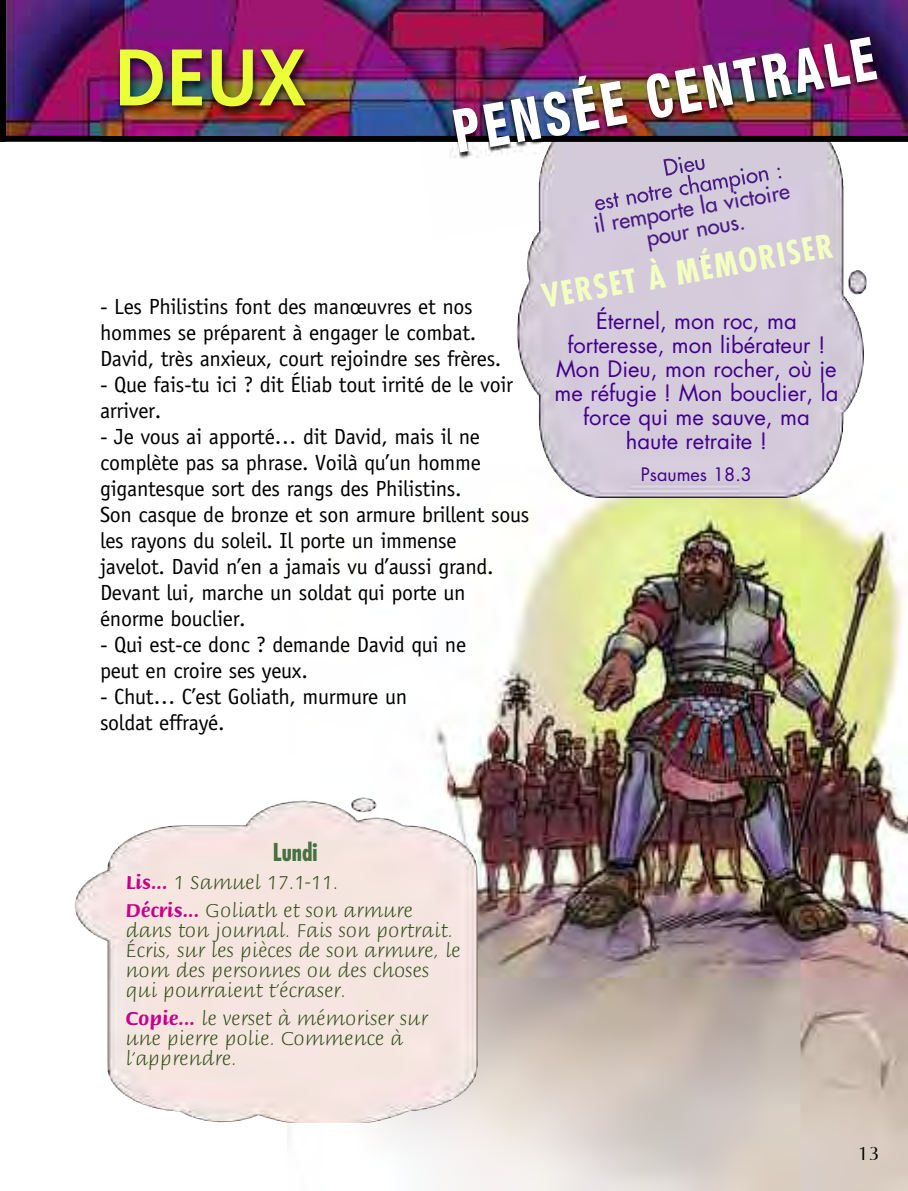
<style>
.page{position:relative;width:908px;height:1191px;background:#fff}
.page>*{position:absolute;margin:0;border:0;box-sizing:border-box;transform-origin:0 0}
.t1{font:700 80px "Frutiger";color:#ebff38;scale:.9 1}
.t2{font:800 condensed 60px "Helvetica Neue LT Std";color:#fff;scale:.8 1}
.t3{font:700 condensed 32px "Futura";color:#f4ffc2}
.t4{font:700 condensed 24px "Futura";color:#467141}
.t5{font:22px/26px "Officina Sans";letter-spacing:-.015em;color:#000}
.t6{font:22px/24px "Futura";color:#41008b;text-align:center}
.t7{font:22px/22px "Futura";color:#481b84;text-align:center}
.t8{font:20px/20px "Briem Script MM 217 wt";color:#314d1a}
.t9{font:20px "Optane";color:#000}
.t10{font:18px "Futura";color:#41008b}
.s1{font-family:"Briem Script MM 553 wt";color:#c7008d}
</style>
<div class="page">
<img style="left:355px;top:498px;width:552px;height:693px">
<img style="left:516px;top:168px;width:348px;height:330px">
<img style="left:6px;top:0;width:479px;height:142px">
<svg style="left:0;top:0;width:6px;height:142px"></svg>
<img style="left:0;top:32px;width:2px;height:107px">
<img style="left:101px;top:136px;width:315px;height:6px">
<img style="left:101px;top:31px;width:384px;height:35px">
<img style="left:101px;top:66px;width:303px;height:70px">
<img style="left:485px;top:142px;width:66px;height:98px">
<img style="left:538px;top:142px;width:302px;height:79px">
<img style="left:663px;top:157px;width:41px;height:11px">
<img style="left:594px;top:168px;width:171px;height:42px">
<img style="left:553px;top:139px;width:354px;height:3px">
<img style="left:485px;top:139px;width:68px;height:3px">
<img style="left:556px;top:136px;width:269px;height:3px">
<img style="left:825px;top:136px;width:82px;height:3px">
<img style="left:485px;top:136px;width:71px;height:3px">
<img style="left:485px;top:0;width:422px;height:136px">
<img style="left:416px;top:136px;width:69px;height:23px">
<img style="left:404px;top:52px;width:81px;height:84px">
<img style="left:74px;top:800px;width:404px;height:323px">
<h1 class="t1" style="left:114px;top:45px;width:215px">DEUX</h1>
<h2 class="t2" style="left:450px;top:111px;width:535px;rotate:-10deg">P E N S É E C E N T R A L E</h2>
<p class="t5" style="left:100px;top:295px;width:403px">- Les Philistins font des manœuvres et nos hommes se préparent à engager le combat.<br>David, très anxieux, court rejoindre ses frères.</p>
<p class="t5" style="left:100px;top:373px;width:414px">- Que fais-tu ici ? dit Éliab tout irrité de le voir arriver.</p>
<p class="t5" style="left:100px;top:425px;width:430px">- Je vous ai apporté… dit David, mais il ne complète pas sa phrase. Voilà qu’un homme gigantesque sort des rangs des Philistins.<br>Son casque de bronze et son armure brillent sous les rayons du soleil. Il porte un immense<br>javelot. David n’en a jamais vu d’aussi grand.<br>Devant lui, marche un soldat qui porte un énorme bouclier.</p>
<p class="t5" style="left:100px;top:633px;width:367px">- Qui est-ce donc ? demande David qui ne peut en croire ses yeux.</p>
<p class="t5" style="left:100px;top:685px;width:308px">- Chut… C’est Goliath, murmure un soldat effrayé.</p>
<p class="t7" style="left:592px;top:216px;width:200px;rotate:-10deg">il remporte la victoire pour nous.<br>.</p>
<h3 class="t3" style="left:539px;top:283px;width:296px;rotate:-10deg">VERSET À MÉMORISER</h3>
<p class="t6" style="left:554px;top:311px;width:285px">Éternel, mon roc, ma forteresse, mon libérateur !<br>Mon Dieu, mon rocher, où je me réfugie ! Mon bouclier, la force qui me sauve, ma haute retraite !</p>
<p class="t10" style="left:640px;top:466px;width:113px">Psaumes 18.3</p>
<p class="t4" style="left:272px;top:841px;width:46px">Lundi</p>
<p class="t8" style="left:125px;top:869px;width:289px;line-height:28px"><span class="s1">Lis...</span> 1 Samuel 17.1-11.<br><span class="s1">Décris...</span> Goliath et son armure</p>
<p class="t8" style="left:125px;top:921px;width:336px">dans ton journal. Fais son portrait.<br>Écris, sur les pièces de son armure, le nom des personnes ou des choses qui pourraient t’écraser.</p>
<p class="t8" style="left:125px;top:1009px;width:303px"><span class="s1">Copie...</span> le verset à mémoriser sur une pierre polie. Commence à l’apprendre.</p>
<p class="t9" style="left:857px;top:1145px;width:23px">13</p>
</div>
